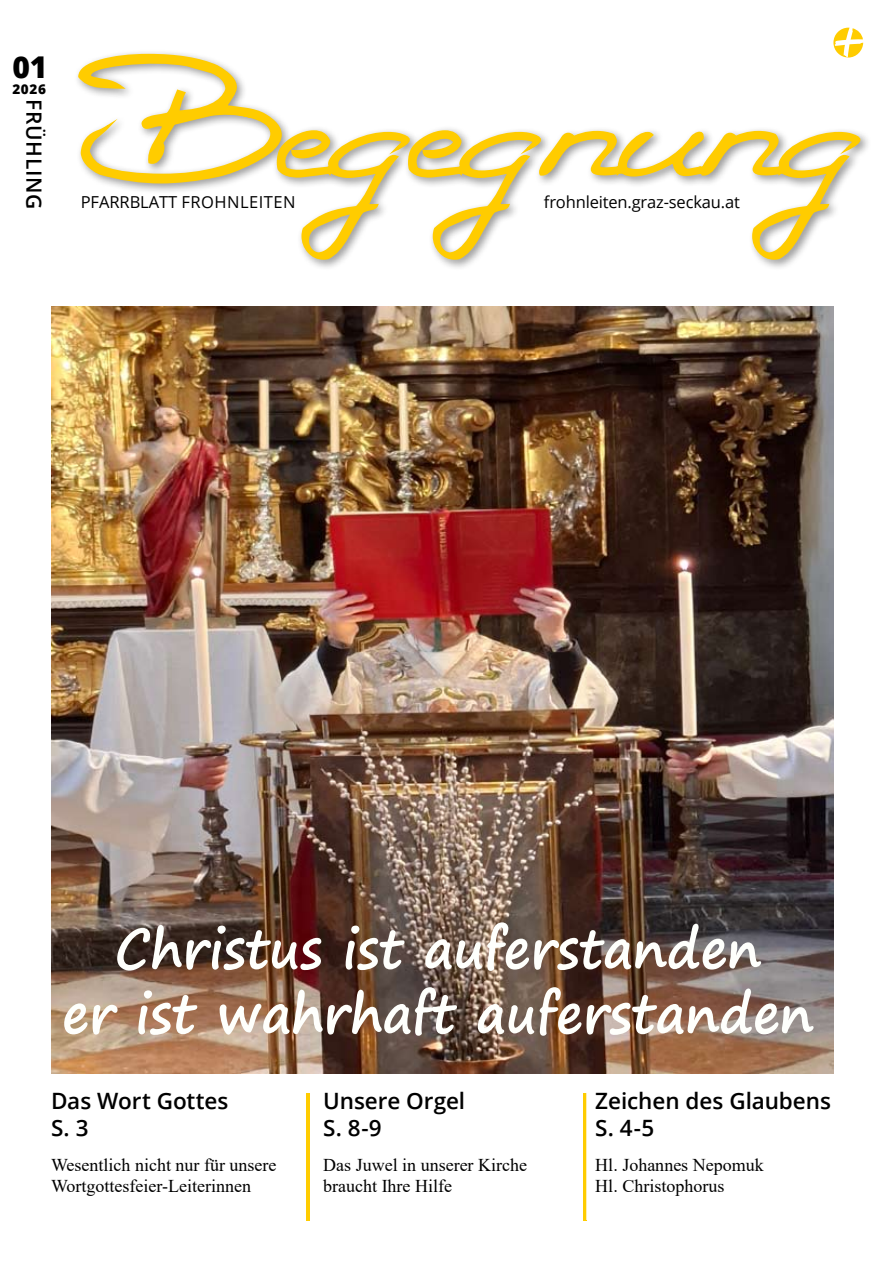
<style>
.page{position:relative;width:893px;height:1263px;background:#fff}
.page>*{position:absolute;margin:0;border:0;box-sizing:border-box;transform-origin:0 0}
.t1{font:201.9px "WIP First Lady";color:#fc0}
.t2{font:700 54px/64.8px "Segoe Print";color:#fefffc;text-align:center;scale:.95 1}
.t3{font:800 30px "Open Sans";color:#000}
.t4{font:600 22.5px/27px "Open Sans";color:#000}
.t5{font:600 21px "Open Sans";letter-spacing:.03em;color:#000}
.t6{font:18px/21.6px "Times New Roman";color:#000}
.t7{font:16.5px "Open Sans";letter-spacing:-.005em;color:#000}
.t8{font:16.5px "Open Sans";letter-spacing:.03em;color:#000}
.t9{font:800 13.5px "Open Sans";color:#000}
.s1{font-size:266.25px}
</style>
<div class="page">
<img style="left:51px;top:306px;width:782px;height:767px">
<svg style="left:77px;top:28px;width:786px;height:233px"></svg>
<hr style="left:307px;top:1093px;width:3px;height:127px;background:#fc0">
<hr style="left:583px;top:1093px;width:3px;height:127px;background:#fc0">
<h3 class="t3" style="left:12px;top:44px;width:37px">01</h3>
<p class="t9" style="left:12px;top:79px;width:35px">2026</p>
<p class="t5" style="left:48px;top:99px;width:111px;rotate:90deg">Frühling</p>
<h1 class="t1" style="left:94px;top:52px;width:771px"><span class="s1">B</span>egegnung</h1>
<p class="t8" style="left:81px;top:191px;width:216px">PFARRBLATT FROHNLEITEN</p>
<p class="t7" style="left:544px;top:191px;width:197px">frohnleiten.graz-seckau.at</p>
<h2 class="t2" style="left:62px;top:915px;width:792px">Christus ist auferstanden<br>er ist wahrhaft auferstanden</h2>
<p class="t4" style="left:51px;top:1087px;width:179px">Das Wort Gottes<br>S. 3</p>
<p class="t6" style="left:51px;top:1153px;width:227px">Wesentlich nicht nur für unsere<br>Wortgottesfeier-Leiterinnen</p>
<p class="t4" style="left:323px;top:1087px;width:144px">Unsere Orgel<br>S. 8-9</p>
<p class="t6" style="left:323px;top:1153px;width:205px">Das Juwel in unserer Kirche braucht Ihre Hilfe</p>
<p class="t4" style="left:595px;top:1087px;width:237px">Zeichen des Glaubens<br>S. 4-5</p>
<p class="t6" style="left:595px;top:1153px;width:170px">Hl. Johannes Nepomuk<br>Hl. Christophorus</p>
</div>
